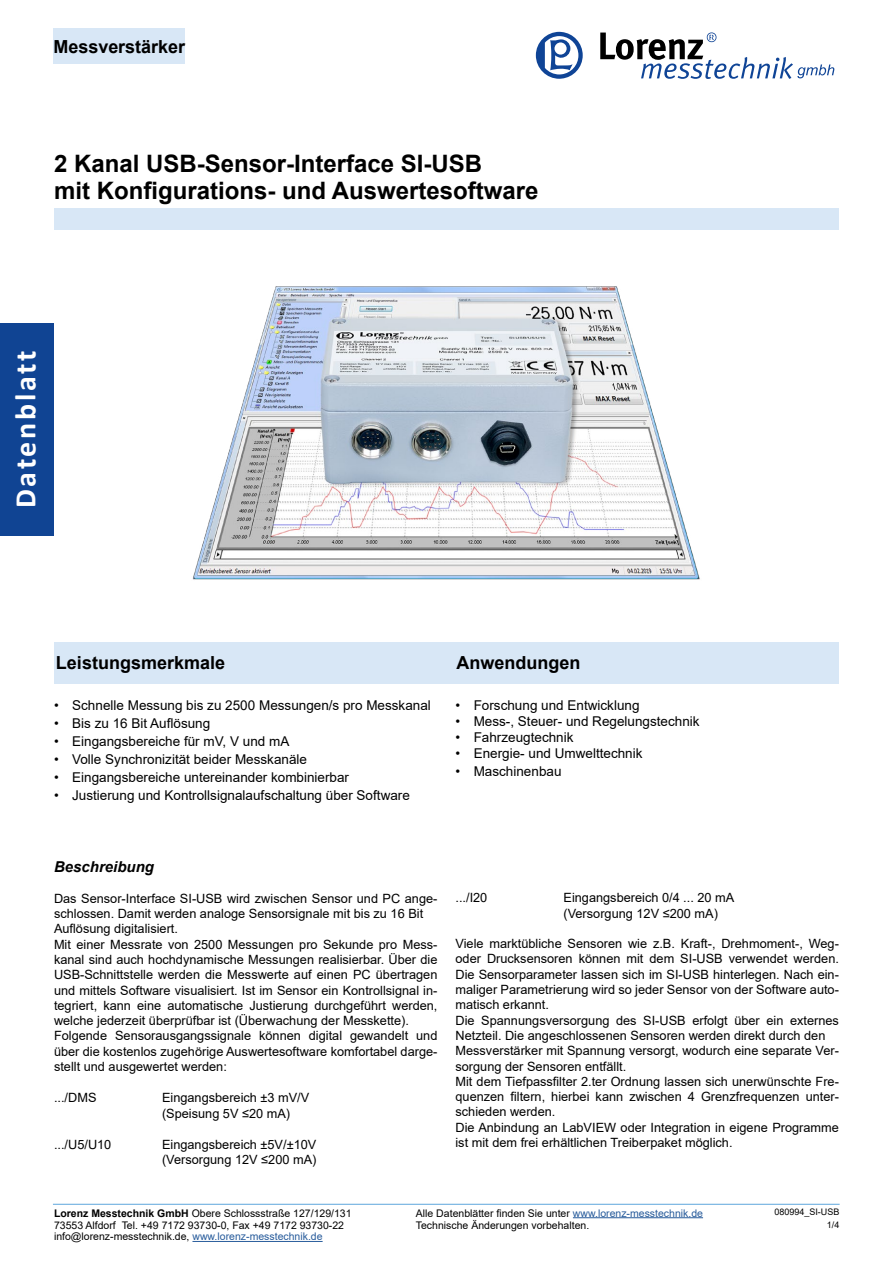
<style>
.page{position:relative;width:893px;height:1263px;background:#fff}
.page>*{position:absolute;margin:0;border:0;box-sizing:border-box;transform-origin:0 0}
.t1{font:700 30px "Calibri";letter-spacing:.09em;color:#fff}
.t2{font:700 24px/27px "Arial";color:#000}
.t3{font:700 18px "Arial";color:#000}
.t4{font:italic 700 15px "Arial";color:#000}
.t5{font:13.5px "Arial";color:#000}
.t6{font:12.75px/15.3px "Arial";color:#000}
.t7{font:10.5px/12.6px "Arial";color:#000}
.t8{font:9px/12.6px "Arial";color:#000;text-align:right}
.s1{font-weight:700}
.s2{color:#275b9b}
</style>
<div class="page">
<div style="left:53px;top:29px;width:132px;height:35px;background:#d8e7f6"></div>
<svg style="left:536px;top:32px;width:47px;height:47px"></svg>
<svg style="left:600px;top:32px;width:234px;height:47px"></svg>
<div style="left:0;top:323px;width:53px;height:213px;background:#104493"></div>
<hr style="left:192px;top:1241px;width:131px;height:1px;background:#275b9b">
<hr style="left:573px;top:1217px;width:130px;height:1px;background:#275b9b">
<hr style="left:53px;top:1204px;width:787px;height:1px;background:#6fb0e0">
<img style="left:192px;top:286px;width:508px;height:294px">
<div style="left:54px;top:642px;width:785px;height:42px;background:#d8e7f6"></div>
<div style="left:54px;top:208px;width:785px;height:22px;background:#d8e7f6"></div>
<h3 class="t3" style="left:53px;top:34px;width:133px">Messverstärker</h3>
<h2 class="t2" style="left:54px;top:151px;width:486px">2 Kanal USB-Sensor-Interface SI-USB<br>mit Konfigurations- und Auswertesoftware</h2>
<h1 class="t1" style="left:4px;top:508px;width:159px;rotate:-90deg">Datenblatt</h1>
<h3 class="t3" style="left:56px;top:650px;width:171px">Leistungsmerkmale</h3>
<h3 class="t3" style="left:456px;top:650px;width:126px">Anwendungen</h3>
<p class="t5" style="left:455px;top:695px;width:186px">• Forschung und Entwicklung</p>
<p class="t5" style="left:455px;top:712px;width:246px">• Mess-, Steuer- und Regelungstechnik</p>
<p class="t5" style="left:455px;top:728px;width:120px">• Fahrzeugtechnik</p>
<p class="t5" style="left:455px;top:744px;width:189px">• Energie- und Umwelttechnik</p>
<p class="t5" style="left:455px;top:762px;width:108px">• Maschinenbau</p>
<p class="t5" style="left:54px;top:696px;width:378px">• Schnelle Messung bis zu 2500 Messungen/s pro Messkanal</p>
<p class="t5" style="left:54px;top:714px;width:158px">• Bis zu 16 Bit Auflösung</p>
<p class="t5" style="left:54px;top:732px;width:237px">• Eingangsbereiche für mV, V und mA</p>
<p class="t5" style="left:54px;top:750px;width:255px">• Volle Synchronizität beider Messkanäle</p>
<p class="t5" style="left:54px;top:768px;width:297px">• Eingangsbereiche untereinander kombinierbar</p>
<p class="t5" style="left:54px;top:786px;width:357px">• Justierung und Kontrollsignalaufschaltung über Software</p>
<p class="t4" style="left:54px;top:857px;width:102px">Beschreibung</p>
<p class="t6" style="left:54px;top:890px;width:385px">Das Sensor-Interface SI-USB wird zwischen Sensor und PC ange&shy;schlossen. Damit werden analoge Sensorsignale mit bis zu 16 Bit Auflösung digitalisiert.<br>Mit einer Messrate von 2500 Messungen pro Sekunde pro Mess&shy;kanal sind auch hochdynamische Messungen realisierbar. Über die USB-Schnittstelle werden die Messwerte auf einen PC übertragen und mittels Software visualisiert. Ist im Sensor ein Kontrollsignal in&shy;tegriert, kann eine automatische Justierung durchgeführt werden, welche jederzeit überprüfbar ist (Überwachung der Messkette).<br>Folgende Sensorausgangssignale können digital gewandelt und über die kostenlos zugehörige Auswertesoftware komfortabel darge&shy;stellt und ausgewertet werden:</p>
<p class="t6" style="left:54px;top:1089px;width:44px">.../DMS</p>
<p class="t6" style="left:162px;top:1089px;width:149px;line-height:16.5px">Eingangsbereich ±3 mV/V (Speisung 5V ≤20 mA)</p>
<p class="t6" style="left:54px;top:1136px;width:59px">.../U5/U10</p>
<p class="t6" style="left:162px;top:1136px;width:156px">Eingangsbereich ±5V/±10V (Versorgung 12V ≤200 mA)</p>
<p class="t6" style="left:455px;top:890px;width:33px">.../I20</p>
<p class="t6" style="left:563px;top:890px;width:172px">Eingangsbereich 0/4 ... 20 mA (Versorgung 12V ≤200 mA)</p>
<p class="t6" style="left:455px;top:936px;width:385px">Viele marktübliche Sensoren wie z.B. Kraft-, Drehmoment-, Weg&shy;oder Drucksensoren können mit dem SI-USB verwendet werden.<br>Die Sensorparameter lassen sich im SI-USB hinterlegen. Nach ein&shy;maliger Parametrierung wird so jeder Sensor von der Software auto&shy;matisch erkannt.<br>Die Spannungsversorgung des SI-USB erfolgt über ein externes Netzteil. Die angeschlossenen Sensoren werden direkt durch den Messverstärker mit Spannung versorgt, wodurch eine separate Ver&shy;sorgung der Sensoren entfällt.<br>Mit dem Tiefpassfilter 2.ter Ordnung lassen sich unerwünschte Fre&shy;quenzen filtern, hierbei kann zwischen 4 Grenzfrequenzen unter&shy;schieden werden.<br>Die Anbindung an LabVIEW oder Integration in eigene Programme ist mit dem frei erhältlichen Treiberpaket möglich.</p>
<p class="t7" style="left:54px;top:1206px;width:299px"><span class="s1">Lorenz Messtechnik GmbH</span> Obere Schlossstraße 127/129/131<br>73553 Alfdorf Tel. +49 7172 93730-0, Fax +49 7172 93730-22</p>
<p class="t7" style="left:54px;top:1230px;width:270px">info@lorenz-messtechnik.de, <span class="s2">www.lorenz-messtechnik.de</span></p>
<p class="t7" style="left:416px;top:1206px;width:289px">Alle Datenblätter finden Sie unter <span class="s2">www.lorenz-messtechnik.de<br></span>Technische Änderungen vorbehalten.</p>
<p class="t8" style="left:774px;top:1206px;width:67px">080994_SI-USB<br>1/4</p>
</div>
